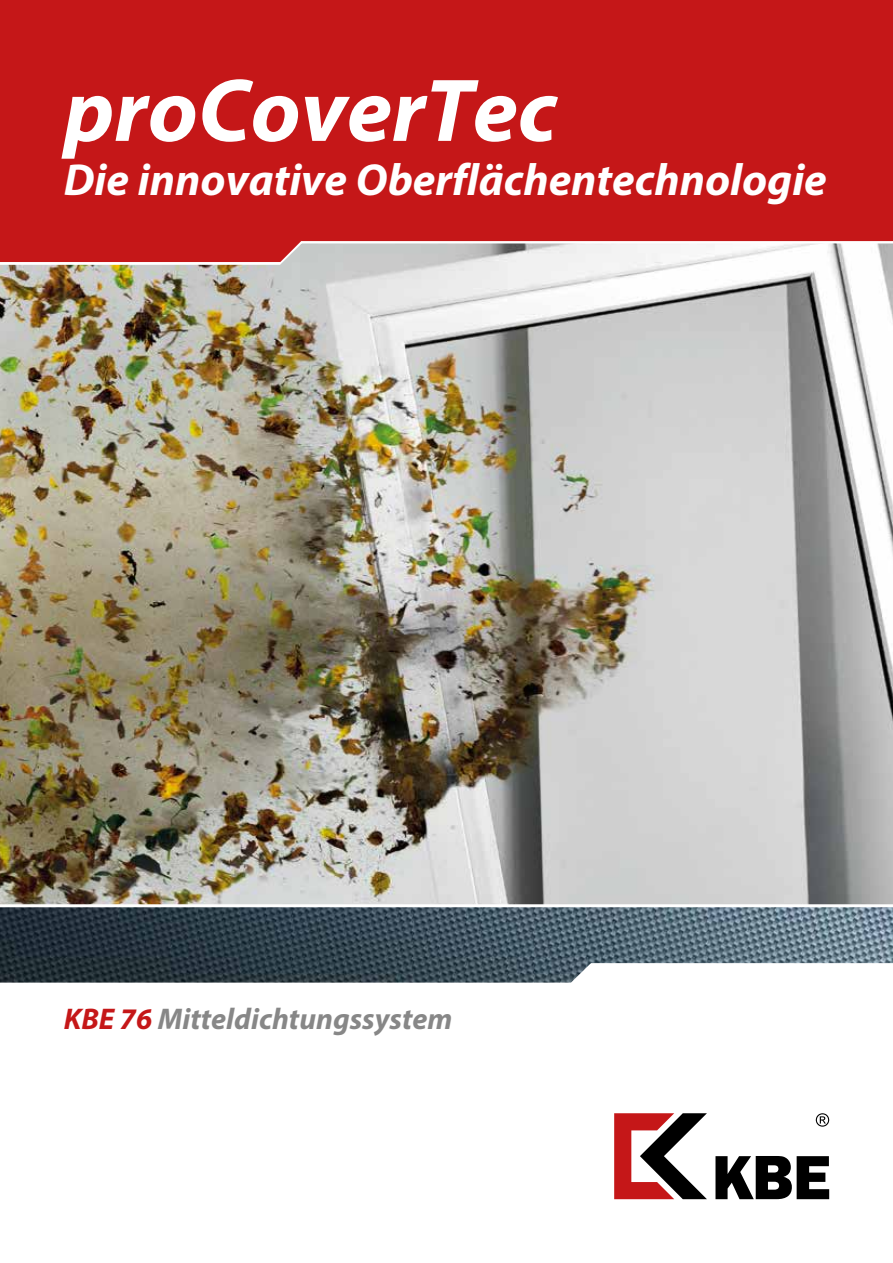
<style>
.page{position:relative;width:893px;height:1263px;background:#fff}
.page>*{position:absolute;margin:0;border:0;box-sizing:border-box;transform-origin:0 0}
.t1{font:italic 700 90px "Myriad Pro";color:#fff}
.t2{font:italic 700 45px "Myriad Pro";color:#fff}
.t3{font:italic 700 30px "Myriad Pro";color:#878787}
.s1{color:#c51718}
</style>
<div class="page">
<img style="left:0;top:266px;width:893px;height:638px">
<img style="left:0;top:907px;width:893px;height:75px">
<svg style="left:0;top:262px;width:893px;height:4px"></svg>
<svg style="left:614px;top:1113px;width:93px;height:86px"></svg>
<svg style="left:715px;top:1156px;width:114px;height:43px"></svg>
<svg style="left:816px;top:1113px;width:13px;height:14px"></svg>
<div style="left:0;top:0;width:893px;height:262px;background:#c51718"></div>
<h1 class="t1" style="left:64px;top:52px;width:495px">proCoverTec</h1>
<p class="t2" style="left:64px;top:151px;width:765px">Die innovative Oberflächentechnologie</p>
<p class="t3" style="left:64px;top:1000px;width:390px"><span class="s1">KBE 76</span> Mitteldichtungssystem</p>
</div>
